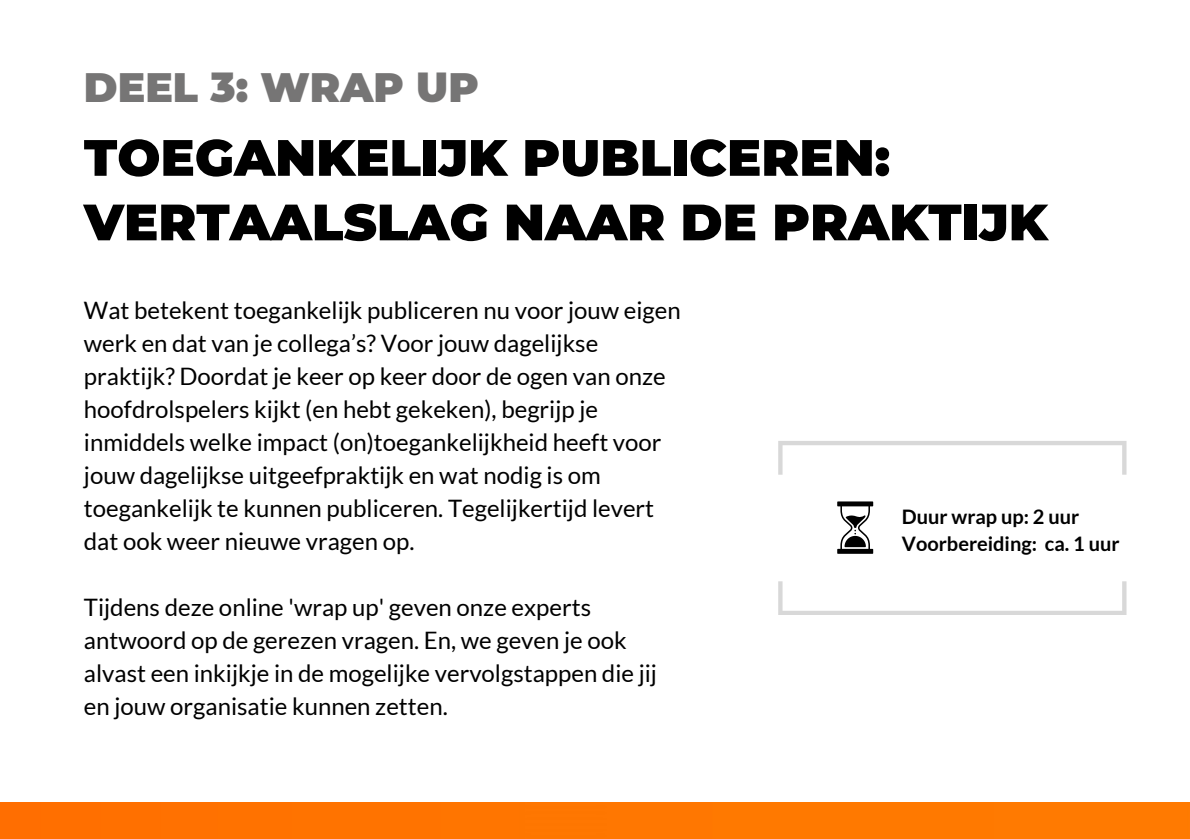
<style>
.page{position:relative;width:1190px;height:839px;background:#fff}
.page>*{position:absolute;margin:0;border:0;box-sizing:border-box;transform-origin:0 0}
.t1{font:900 51px/64.4px "Montserrat";color:#000}
.t2{font:900 41px "Montserrat";color:#767575}
.t3{font:24px/33px "Lato";color:#000}
.t4{font:700 20px "Lato";color:#000}
</style>
<div class="page">
<div style="left:0;top:802px;width:1190px;height:36px;background:#f70"></div>
<svg style="left:778px;top:441px;width:348px;height:174px"></svg>
<svg style="left:837px;top:501px;width:36px;height:52px"></svg>
<h1 class="t2" style="left:84px;top:62px;width:396px">DEEL 3: WRAP UP</h1>
<p class="t1" style="left:84px;top:125px;width:965px">TOEGANKELIJK PUBLICEREN:<br>VERTAALSLAG NAAR DE PRAKTIJK</p>
<h2 class="t3" style="left:84px;top:293px;width:598px">Wat betekent toegankelijk publiceren nu voor jouw eigen werk en dat van je collega’s? Voor jouw dagelijkse praktijk? Doordat je keer op keer door de ogen van onze hoofdrolspelers kijkt (en hebt gekeken), begrijp je inmiddels welke impact (on)toegankelijkheid heeft voor jouw dagelijkse uitgeefpraktijk en wat nodig is om toegankelijk te kunnen publiceren. Tegelijkertijd levert dat ook weer nieuwe vragen op.</h2>
<p class="t3" style="left:84px;top:590px;width:575px">Tijdens deze online 'wrap up' geven onze experts antwoord op de gerezen vragen. En, we geven je ook alvast een inkijkje in de mogelijke vervolgstappen die jij en jouw organisatie kunnen zetten.</p>
<p class="t4" style="left:902px;top:504px;width:179px">Duur wrap up: 2 uur</p>
<p class="t4" style="left:902px;top:531px;width:219px">Voorbereiding: ca. 1 uur</p>
</div>
